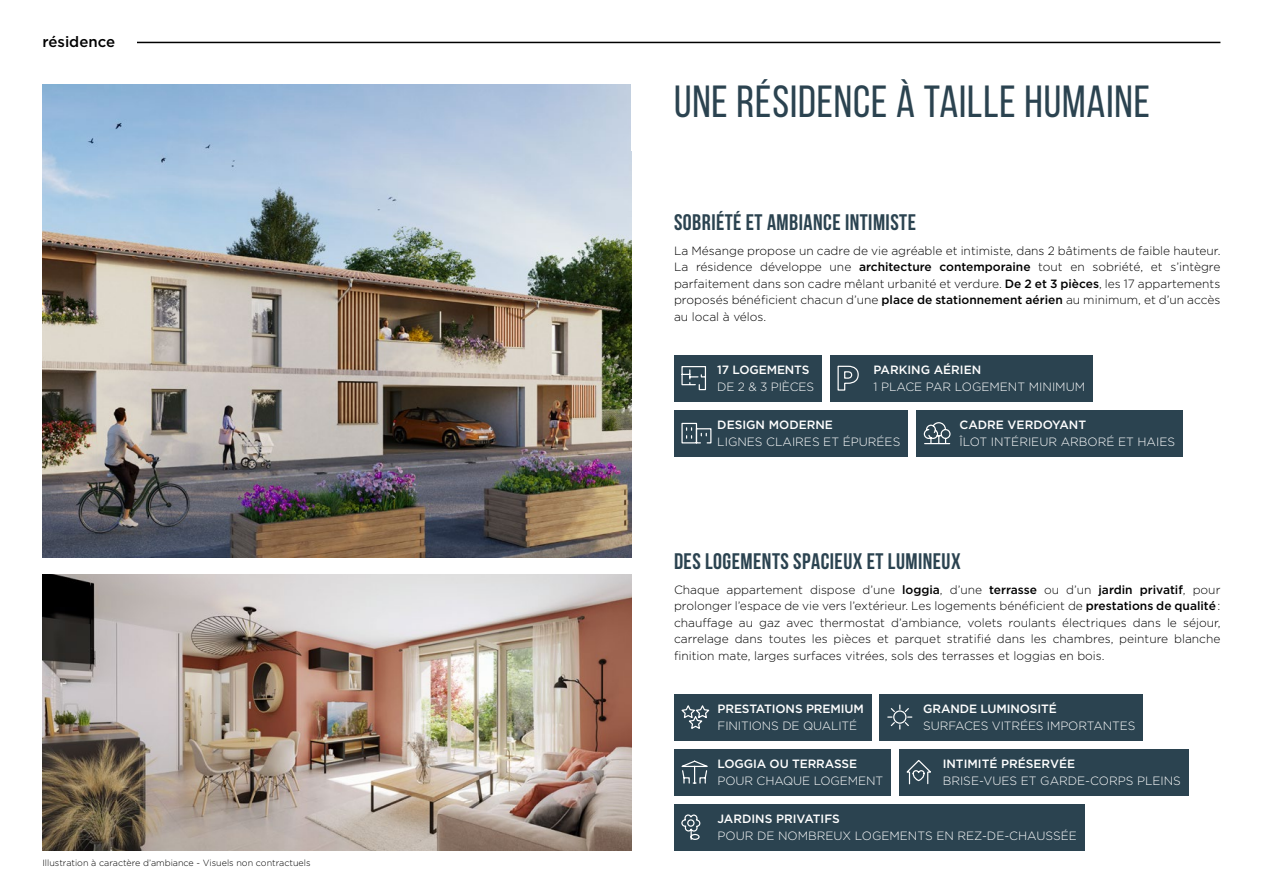
<style>
.page{position:relative;width:1263px;height:893px;background:#fff}
.page>*{position:absolute;margin:0;border:0;box-sizing:border-box;transform-origin:0 0}
.t1{font:45px "Bebas Neue";letter-spacing:.02em;color:#2b4350}
.t2{font:700 22.5px "Bebas Neue";letter-spacing:.02em;color:#2b4350}
.t3{font:500 15px "Gotham";color:#000}
.t4{font:300 12px/16.5px "Gotham";color:#000;text-align:justify}
.t5{font:300 12px "Gotham";color:#fff}
.t6{font:500 12px "Gotham";letter-spacing:-.01em;color:#fff}
.t7{font:300 9px "Gotham";color:#000}
.s1{font-weight:500}
</style>
<div class="page">
<img style="left:43px;top:85px;width:588px;height:472px">
<img style="left:43px;top:574px;width:588px;height:276px">
<hr style="left:137px;top:42px;width:1083px;height:1px;background:#000">
<div style="left:674px;top:355px;width:147px;height:46px;background:#2b4350"></div>
<svg style="left:681px;top:366px;width:25px;height:25px"></svg>
<div style="left:830px;top:355px;width:263px;height:46px;background:#2b4350"></div>
<svg style="left:837px;top:365px;width:22px;height:26px"></svg>
<div style="left:674px;top:410px;width:234px;height:46px;background:#2b4350"></div>
<svg style="left:681px;top:422px;width:31px;height:22px"></svg>
<div style="left:916px;top:410px;width:267px;height:46px;background:#2b4350"></div>
<svg style="left:923px;top:422px;width:28px;height:23px"></svg>
<div style="left:674px;top:804px;width:410px;height:46px;background:#2b4350"></div>
<div style="left:674px;top:749px;width:217px;height:46px;background:#2b4350"></div>
<svg style="left:681px;top:760px;width:27px;height:24px"></svg>
<div style="left:674px;top:694px;width:197px;height:46px;background:#2b4350"></div>
<svg style="left:681px;top:705px;width:29px;height:24px"></svg>
<div style="left:899px;top:749px;width:289px;height:46px;background:#2b4350"></div>
<svg style="left:906px;top:760px;width:25px;height:25px"></svg>
<svg style="left:681px;top:814px;width:20px;height:26px"></svg>
<div style="left:880px;top:694px;width:263px;height:46px;background:#2b4350"></div>
<svg style="left:887px;top:704px;width:26px;height:26px"></svg>
<p class="t3" style="left:43px;top:32px;width:74px">résidence</p>
<p class="t7" style="left:43px;top:857px;width:270px">Illustration à caractère d’ambiance - Visuels non contractuels</p>
<h1 class="t1" style="left:674px;top:77px;width:477px">UNE RÉSIDENCE À TAILLE HUMAINE</h1>
<h2 class="t2" style="left:674px;top:210px;width:243px">SOBRIÉTÉ ET AMBIANCE INTIMISTE</h2>
<p class="t4" style="left:674px;top:242px;width:548px">La Mésange propose un cadre de vie agréable et intimiste, dans 2 bâtiments de faible hauteur.<br>La résidence développe une <span class="s1">architecture contemporaine</span> tout en sobriété, et s’intègre parfaitement dans son cadre mêlant urbanité et verdure. <span class="s1">De 2 et 3 pièces</span>, les 17 appartements proposés bénéficient chacun d’une <span class="s1">place de stationnement aérien</span> au minimum, et d’un accès au local à vélos.</p>
<p class="t6" style="left:717px;top:362px;width:94px">17 LOGEMENTS</p>
<p class="t5" style="left:717px;top:379px;width:98px">DE 2 &amp; 3 PIÈCES</p>
<p class="t6" style="left:873px;top:362px;width:109px">PARKING AÉRIEN</p>
<p class="t5" style="left:873px;top:379px;width:213px">1 PLACE PAR LOGEMENT MINIMUM</p>
<p class="t6" style="left:717px;top:417px;width:117px">DESIGN MODERNE</p>
<p class="t5" style="left:717px;top:434px;width:184px">LIGNES CLAIRES ET ÉPURÉES</p>
<p class="t6" style="left:959px;top:417px;width:128px">CADRE VERDOYANT</p>
<p class="t5" style="left:959px;top:434px;width:217px">ÎLOT INTÉRIEUR ARBORÉ ET HAIES</p>
<h2 class="t2" style="left:674px;top:549px;width:288px">DES LOGEMENTS SPACIEUX ET LUMINEUX</h2>
<p class="t4" style="left:674px;top:581px;width:548px">Chaque appartement dispose d’une <span class="s1">loggia</span>, d’une <span class="s1">terrasse</span> ou d’un <span class="s1">jardin privatif</span>, pour prolonger l’espace de vie vers l’extérieur. Les logements bénéficient de <span class="s1">prestations de qualité</span> : chauffage au gaz avec thermostat d’ambiance, volets roulants électriques dans le séjour, carrelage dans toutes les pièces et parquet stratifié dans les chambres, peinture blanche finition mate, larges surfaces vitrées, sols des terrasses et loggias en bois.</p>
<p class="t6" style="left:718px;top:701px;width:148px">PRESTATIONS PREMIUM</p>
<p class="t5" style="left:718px;top:718px;width:141px">FINITIONS DE QUALITÉ</p>
<p class="t6" style="left:718px;top:756px;width:141px">LOGGIA OU TERRASSE</p>
<p class="t5" style="left:718px;top:773px;width:167px">POUR CHAQUE LOGEMENT</p>
<p class="t6" style="left:923px;top:701px;width:135px">GRANDE LUMINOSITÉ</p>
<p class="t5" style="left:923px;top:718px;width:214px">SURFACES VITRÉES IMPORTANTES</p>
<p class="t6" style="left:943px;top:756px;width:134px">INTIMITÉ PRÉSERVÉE</p>
<p class="t5" style="left:943px;top:773px;width:240px">BRISE-VUES ET GARDE-CORPS PLEINS</p>
<p class="t6" style="left:717px;top:811px;width:124px">JARDINS PRIVATIFS</p>
<p class="t5" style="left:717px;top:828px;width:361px">POUR DE NOMBREUX LOGEMENTS EN REZ-DE-CHAUSSÉE</p>
</div>
